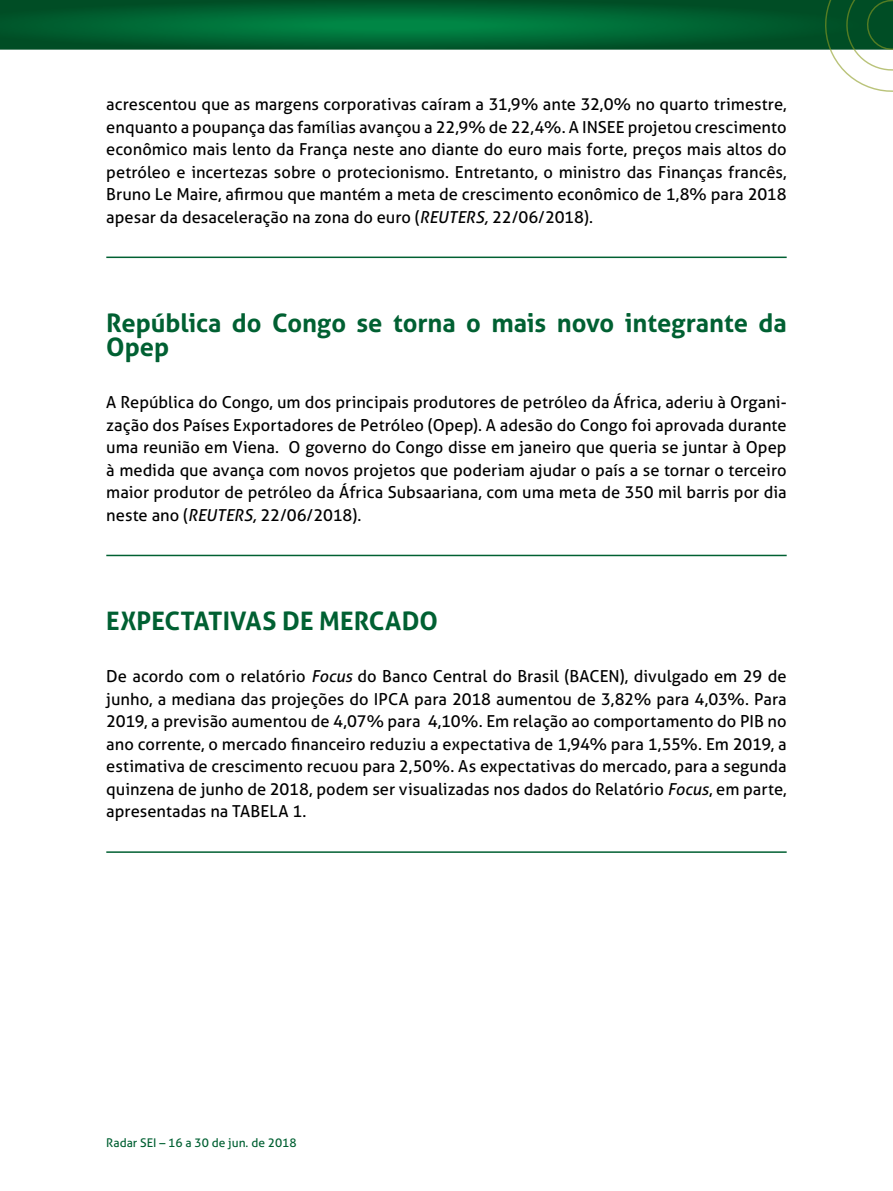
<style>
.page{position:relative;width:893px;height:1191px;background:#fff}
.page>*{position:absolute;margin:0;border:0;box-sizing:border-box;transform-origin:0 0}
.subtitulos{font:700 25.5px/24px "Aller";letter-spacing:-.005em;color:#006032}
.paragrafo_linha{font:16.5px/22.5px "Aller";color:#000;text-align:justify}
.t1{font:12px "Aller";color:#006032}
.s1{font-style:italic}
</style>
<div class="page">
<svg style="left:0;top:0;width:825px;height:50px;background:#016232"></svg>
<svg style="left:825px;top:0;width:68px;height:92px"></svg>
<hr style="left:106px;top:256px;width:681px;height:2px;background:#006032">
<hr style="left:106px;top:555px;width:681px;height:1px;background:#006032">
<hr style="left:106px;top:851px;width:681px;height:2px;background:#006032">
<p class="paragrafo_linha" style="left:106px;top:93px;width:682px">acrescentou que as margens corporativas caíram a 31,9% ante 32,0% no quarto trimestre, enquanto a poupança das famílias avançou a 22,9% de 22,4%. A INSEE projetou crescimento econômico mais lento da França neste ano diante do euro mais forte, preços mais altos do petróleo e incertezas sobre o protecionismo. Entretanto, o ministro das Finanças francês, Bruno Le Maire, afirmou que mantém a meta de crescimento econômico de 1,8% para 2018 apesar da desaceleração na zona do euro (<span class="s1">REUTERS,</span> 22/06/2018).</p>
<p class="subtitulos" style="left:106px;top:310px;width:682px">República do Congo se torna o mais novo integrante da<br>Opep</p>
<p class="paragrafo_linha" style="left:106px;top:391px;width:682px">A República do Congo, um dos principais produtores de petróleo da África, aderiu à Organi&shy;zação dos Países Exportadores de Petróleo (Opep). A adesão do Congo foi aprovada durante uma reunião em Viena. O governo do Congo disse em janeiro que queria se juntar à Opep à medida que avança com novos projetos que poderiam ajudar o país a se tornar o terceiro maior produtor de petróleo da África Subsaariana, com uma meta de 350 mil barris por dia neste ano (<span class="s1">REUTERS,</span> 22/06/2018).</p>
<p class="subtitulos" style="left:106px;top:608px;width:333px">EXPECTATIVAS DE MERCADO</p>
<p class="paragrafo_linha" style="left:106px;top:665px;width:682px">De acordo com o relatório <span class="s1">Focus</span> do Banco Central do Brasil (BACEN), divulgado em 29 de junho, a mediana das projeções do IPCA para 2018 aumentou de 3,82% para 4,03%. Para 2019, a previsão aumentou de 4,07% para 4,10%. Em relação ao comportamento do PIB no ano corrente, o mercado financeiro reduziu a expectativa de 1,94% para 1,55%. Em 2019, a estimativa de crescimento recuou para 2,50%. As expectativas do mercado, para a segunda quinzena de junho de 2018, podem ser visualizadas nos dados do Relatório <span class="s1">Focus</span>, em parte, apresentadas na TABELA 1.</p>
<p class="t1" style="left:106px;top:1135px;width:192px">Radar SEI – 16 a 30 de jun. de 2018</p>
</div>
